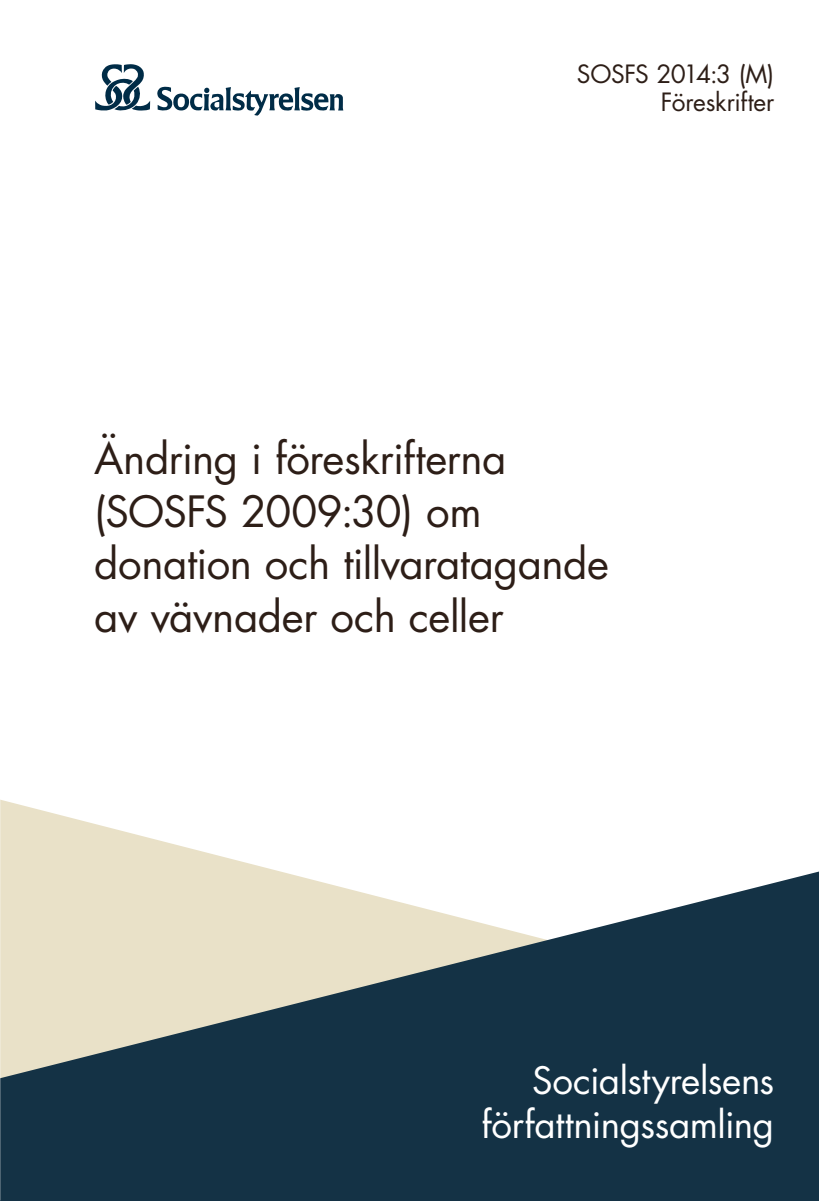
<style>
.page{position:relative;width:819px;height:1201px;background:#fff}
.page>*{position:absolute;margin:0;border:0;box-sizing:border-box;transform-origin:0 0}
.t1{font:42px/52.5px "Futura Std";letter-spacing:-.01em;color:#2d1e17}
.t2{font:36.75px/44.1px "Futura Std";letter-spacing:-.01em;color:#fff;text-align:right}
.t3{font:24.5px/28px "Futura Std";letter-spacing:-.015em;color:#2d1e17;text-align:right}
</style>
<div class="page">
<svg style="left:0;top:799px;width:278px;height:72px"></svg>
<svg style="left:0;top:871px;width:819px;height:329px;background:#586b72"></svg>
<svg style="left:95px;top:64px;width:55px;height:47px"></svg>
<svg style="left:157px;top:86px;width:186px;height:30px"></svg>
<p class="t3" style="left:577px;top:60px;width:199px">SOSFS 2014:3 (M)<br>Föreskrifter</p>
<p class="t1" style="left:94px;top:433px;width:516px">Ändring i föreskrifterna (SOSFS 2009:30) om donation och tillvaratagande av vävnader och celler</p>
<p class="t2" style="left:481px;top:1058px;width:294px">Socialstyrelsens författningssamling</p>
</div>
